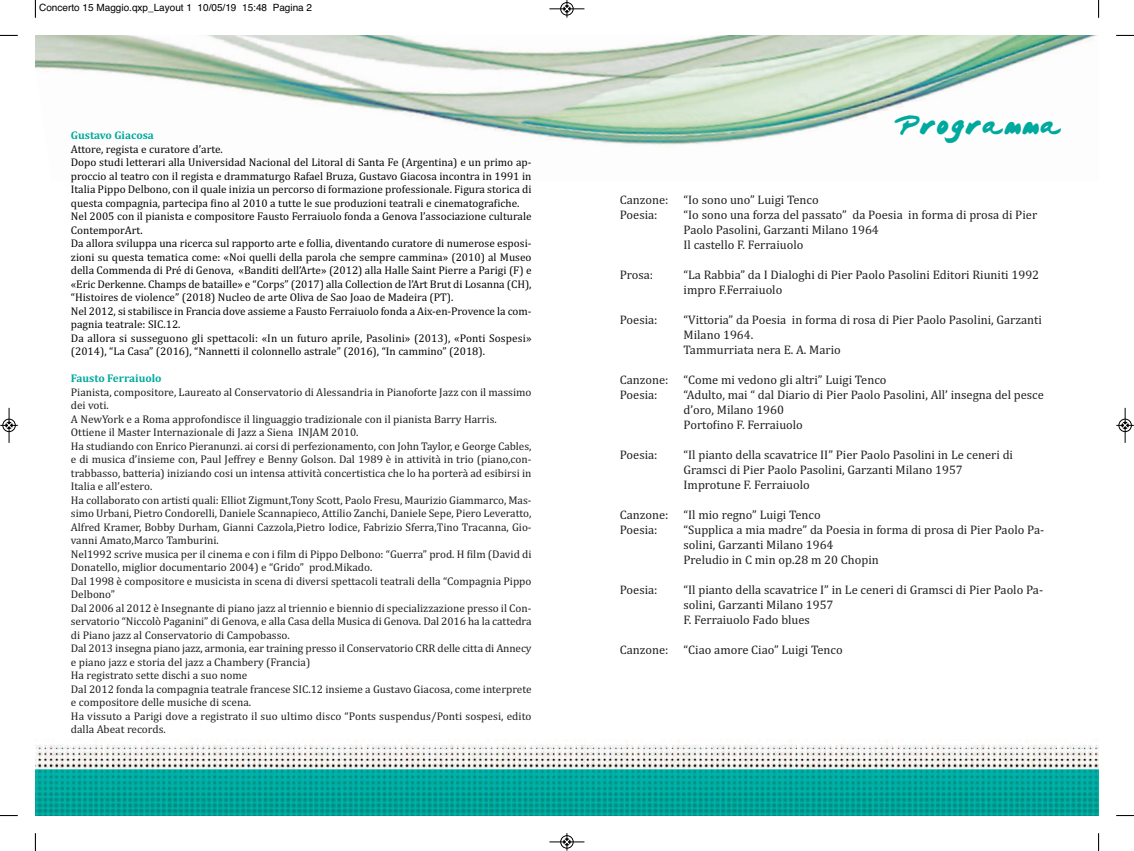
<style>
.page{position:relative;width:1134px;height:851px;background:#fff}
.page>*{position:absolute;margin:0;border:0;box-sizing:border-box;transform-origin:0 0}
.t1{font:22.5px "Japanese Brush";color:#00a99d}
.t2{font:12.5px/15px "Cambria";color:#231f20}
.t3{font:11.25px/13.5px "Cambria";color:#231f20}
.t4{font:11.25px/13.5px "Cambria";color:#080606}
.t5{font:700 11.25px "Cambria";color:#00a99d}
.t6{font:10px "Helvetica";color:#000}
</style>
<div class="page">
<img style="left:35px;top:742px;width:1063px;height:73px">
<img style="left:35px;top:35px;width:1063px;height:111px">
<svg style="left:35px;top:0;width:1px;height:18px"></svg>
<svg style="left:0;top:35px;width:18px;height:1px"></svg>
<svg style="left:1098px;top:0;width:1px;height:18px"></svg>
<svg style="left:1116px;top:35px;width:18px;height:1px"></svg>
<svg style="left:35px;top:833px;width:1px;height:17px"></svg>
<svg style="left:0;top:815px;width:18px;height:1px"></svg>
<svg style="left:1098px;top:833px;width:1px;height:17px"></svg>
<svg style="left:1116px;top:815px;width:18px;height:1px"></svg>
<div style="left:560px;top:2px;width:14px;height:13px;border:1px solid #fff;border-radius:50%"></div>
<hr style="left:549px;top:9px;width:35px;height:1px;background:#000">
<div style="left:560px;top:2px;width:13px;height:13px;border:1px solid #000;border-radius:50%"></div>
<svg style="left:564px;top:0;width:6px;height:18px"></svg>
<div style="left:560px;top:835px;width:14px;height:13px;border:1px solid #fff;border-radius:50%"></div>
<hr style="left:549px;top:841px;width:35px;height:1px;background:#000">
<div style="left:560px;top:835px;width:13px;height:13px;border:1px solid #000;border-radius:50%"></div>
<svg style="left:564px;top:833px;width:6px;height:17px"></svg>
<div style="left:2px;top:418px;width:14px;height:14px;border:1px solid #fff;border-radius:50%"></div>
<hr style="left:9px;top:408px;width:1px;height:35px;background:#000">
<div style="left:3px;top:419px;width:12px;height:12px;border:1px solid #000;border-radius:50%"></div>
<svg style="left:0;top:422px;width:18px;height:6px"></svg>
<div style="left:1118px;top:418px;width:14px;height:14px;border:1px solid #fff;border-radius:50%"></div>
<hr style="left:1125px;top:408px;width:1px;height:35px;background:#000">
<div style="left:1119px;top:419px;width:12px;height:12px;border:1px solid #000;border-radius:50%"></div>
<svg style="left:1116px;top:422px;width:18px;height:6px"></svg>
<p class="t6" style="left:39px;top:2px;width:274px">Concerto 15 Maggio.qxp_Layout 1 10/05/19 15:48 Pagina 2</p>
<p class="t5" style="left:71px;top:128px;width:85px">Gustavo Giacosa</p>
<p class="t4" style="left:71px;top:142px;width:462px">Attore, regista e curatore d’arte.<br>Dopo studi letterari alla Universidad Nacional del Litoral di Santa Fe (Argentina) e un primo ap&shy;proccio al teatro con il regista e drammaturgo Rafael Bruza, Gustavo Giacosa incontra in 1991 in Italia Pippo Delbono, con il quale inizia un percorso di formazione professionale. Figura storica di questa compagnia, partecipa fino al 2010 a tutte le sue produzioni teatrali e cinematografiche.<br>Nel 2005 con il pianista e compositore Fausto Ferraiuolo fonda a Genova l’associazione culturale ContemporArt.<br>Da allora sviluppa una ricerca sul rapporto arte e follia, diventando curatore di numerose esposi&shy;zioni su questa tematica come: «Noi quelli della parola che sempre cammina» (2010) al Museo della Commenda di Pré di Genova, «Banditi dell’Arte» (2012) alla Halle Saint Pierre a Parigi (F) e «Eric Derkenne. Champs de bataille» e “Corps” (2017) alla Collection de l’Art Brut di Losanna (CH), “Histoires de violence” (2018) Nucleo de arte Oliva de Sao Joao de Madeira (PT).<br>Nel 2012, si stabilisce in Francia dove assieme a Fausto Ferraiuolo fonda a Aix-en-Provence la com&shy;pagnia teatrale: SIC.12.<br>Da allora si susseguono gli spettacoli: «In un futuro aprile, Pasolini» (2013), «Ponti Sospesi» (2014), “La Casa” (2016), “Nannetti il colonnello astrale” (2016), “In cammino” (2018).</p>
<p class="t5" style="left:71px;top:371px;width:92px">Fausto Ferraiuolo</p>
<p class="t3" style="left:71px;top:385px;width:462px">Pianista, compositore, Laureato al Conservatorio di Alessandria in Pianoforte Jazz con il massimo dei voti.<br>A NewYork e a Roma approfondisce il linguaggio tradizionale con il pianista Barry Harris.<br>Ottiene il Master Internazionale di Jazz a Siena INJAM 2010.<br>Ha studiando con Enrico Pieranunzi. ai corsi di perfezionamento, con John Taylor, e George Cables, e di musica d’insieme con, Paul Jeffrey e Benny Golson. Dal 1989 è in attività in trio (piano,con&shy;trabbasso, batteria) iniziando cosi un intensa attività concertistica che lo ha porterà ad esibirsi in Italia e all’estero.<br>Ha collaborato con artisti quali: Elliot Zigmunt,Tony Scott, Paolo Fresu, Maurizio Giammarco, Mas&shy;simo Urbani, Pietro Condorelli, Daniele Scannapieco, Attilio Zanchi, Daniele Sepe, Piero Leveratto, Alfred Kramer, Bobby Durham, Gianni Cazzola,Pietro Iodice, Fabrizio Sferra,Tino Tracanna, Gio&shy;vanni Amato,Marco Tamburini.<br>Nel1992 scrive musica per il cinema e con i film di Pippo Delbono: “Guerra” prod. H film (David di Donatello, miglior documentario 2004) e “Grido” prod.Mikado.<br>Dal 1998 è compositore e musicista in scena di diversi spettacoli teatrali della “Compagnia Pippo Delbono”<br>Dal 2006 al 2012 è Insegnante di piano jazz al triennio e biennio di specializzazione presso il Con&shy;servatorio “Niccolò Paganini” di Genova, e alla Casa della Musica di Genova. Dal 2016 ha la cattedra di Piano jazz al Conservatorio di Campobasso.<br>Dal 2013 insegna piano jazz, armonia, ear training presso il Conservatorio CRR delle citta di Annecy e piano jazz e storia del jazz a Chambery (Francia)<br>Ha registrato sette dischi a suo nome<br>Dal 2012 fonda la compagnia teatrale francese SIC.12 insieme a Gustavo Giacosa, come interprete e compositore delle musiche di scena.<br>Ha vissuto a Parigi dove a registrato il suo ultimo disco “Ponts suspendus/Ponti sospesi, edito dalla Abeat records.</p>
<h1 class="t1" style="left:896px;top:112px;width:167px">Programma</h1>
<p class="t2" style="left:620px;top:192px;width:200px">Canzone: “Io sono uno” Luigi Tenco<br>Poesia:</p>
<p class="t2" style="left:683px;top:207px;width:355px">“Io sono una forza del passato” da Poesia in forma di prosa di Pier<br>Paolo Pasolini, Garzanti Milano 1964<br>Il castello F. Ferraiuolo</p>
<p class="t2" style="left:620px;top:267px;width:35px">Prosa:</p>
<p class="t2" style="left:683px;top:267px;width:357px">“La Rabbia” da I Dialoghi di Pier Paolo Pasolini Editori Riuniti 1992 impro F.Ferraiuolo</p>
<p class="t2" style="left:620px;top:312px;width:39px">Poesia:</p>
<p class="t2" style="left:683px;top:312px;width:360px">“Vittoria” da Poesia in forma di rosa di Pier Paolo Pasolini, Garzanti<br>Milano 1964.<br>Tammurriata nera E. A. Mario</p>
<p class="t2" style="left:620px;top:372px;width:268px">Canzone: “Come mi vedono gli altri” Luigi Tenco<br>Poesia:</p>
<p class="t2" style="left:683px;top:387px;width:362px">“Adulto, mai “ dal Diario di Pier Paolo Pasolini, All’ insegna del pesce d’oro, Milano 1960<br>Portofino F. Ferraiuolo</p>
<p class="t2" style="left:620px;top:447px;width:39px">Poesia:</p>
<p class="t2" style="left:683px;top:447px;width:331px">“Il pianto della scavatrice II” Pier Paolo Pasolini in Le ceneri di<br>Gramsci di Pier Paolo Pasolini, Garzanti Milano 1957<br>Improtune F. Ferraiuolo</p>
<p class="t2" style="left:620px;top:507px;width:202px">Canzone: “Il mio regno” Luigi Tenco<br>Poesia:</p>
<p class="t2" style="left:683px;top:522px;width:362px">“Supplica a mia madre” da Poesia in forma di prosa di Pier Paolo Pa&shy;solini, Garzanti Milano 1964<br>Preludio in C min op.28 m 20 Chopin</p>
<p class="t2" style="left:620px;top:582px;width:39px">Poesia:</p>
<p class="t2" style="left:683px;top:582px;width:361px">“Il pianto della scavatrice I” in Le ceneri di Gramsci di Pier Paolo Pa&shy;solini, Garzanti Milano 1957<br>F. Ferraiuolo Fado blues</p>
<p class="t2" style="left:620px;top:642px;width:224px">Canzone: “Ciao amore Ciao” Luigi Tenco</p>
</div>
